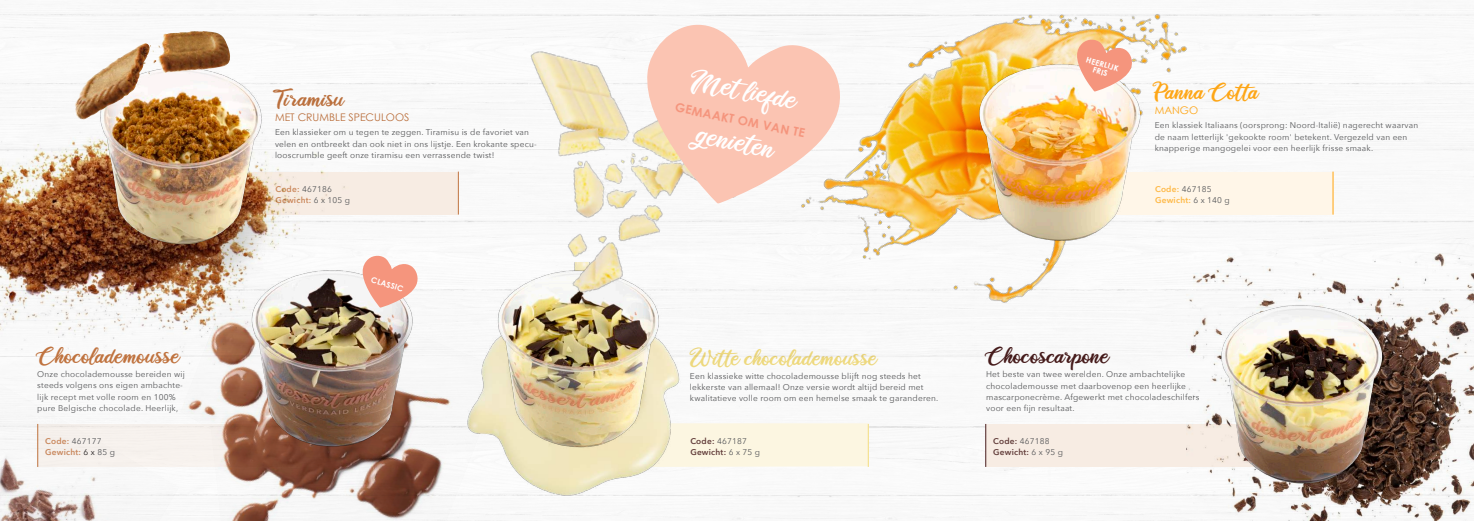
<style>
.page{position:relative;width:1474px;height:521px;background:#fff}
.page>*{position:absolute;margin:0;border:0;box-sizing:border-box;transform-origin:0 0}
.t1{font:30.36px "Ballet Harmony";color:#fff}
.t2{font:24.5px "Ballet Harmony";color:#c0733f}
.t3{font:24.5px "Ballet Harmony";color:#f3dd80}
.t4{font:24.5px "Ballet Harmony";color:#481c1c}
.t5{font:24.5px "Ballet Harmony";color:#fea616}
.t6{font:700 12.16px "Century Gothic";color:#f5957d}
.t7{font:10.5px "Century Gothic";color:#c0733f}
.t8{font:10.5px "Century Gothic";color:#fea616}
.t9{font:8.31px/11.4px "Avenir Next";letter-spacing:.025em;color:#57585a}
.t10{font:600 8.31px/11.4px "Avenir Next";letter-spacing:.025em;color:#cb895d}
.t11{font:600 8.31px/11.4px "Avenir Next";letter-spacing:.025em;color:#623d3a}
.t12{font:600 8.31px/11.4px "Avenir Next";letter-spacing:.025em;color:#feb845}
.t13{font:700 7.88px/7.9px "Century Gothic";color:#fff;text-align:center}
.s1{font-weight:400;color:#57585a}
.s2{font-weight:400;color:#231f20}
</style>
<div class="page">
<img style="left:0;top:10px;width:1473px;height:511px">
<div style="left:226px;top:172px;width:232px;height:43px;background:#f7ece3"></div>
<div style="left:1110px;top:172px;width:223px;height:43px;background:#fff6e8"></div>
<hr style="left:1332px;top:172px;width:1px;height:43px;background:#fea616">
<div style="left:711px;top:423px;width:157px;height:44px;background:#fcf6e1"></div>
<hr style="left:867px;top:424px;width:1px;height:43px;background:#f3dd80">
<div style="left:985px;top:424px;width:299px;height:43px;background:#f7ece3"></div>
<hr style="left:985px;top:424px;width:1px;height:43px;background:#481c1c">
<img style="left:180px;top:266px;width:278px;height:255px">
<img style="left:1186px;top:253px;width:287px;height:268px">
<img style="left:739px;top:10px;width:495px;height:366px">
<img style="left:0;top:61px;width:356px;height:321px">
<img style="left:458px;top:352px;width:253px;height:169px">
<img style="left:469px;top:352px;width:221px;height:144px">
<img style="left:452px;top:20px;width:336px;height:332px">
<svg style="left:645px;top:23px;width:203px;height:181px;fill:#fbc4b2"></svg>
<img style="left:1198px;top:303px;width:217px;height:218px">
<img style="left:67px;top:33px;width:224px;height:269px">
<img style="left:74px;top:31px;width:161px;height:89px">
<img style="left:218px;top:226px;width:224px;height:282px">
<svg style="left:361px;top:255px;width:58px;height:53px"></svg>
<img style="left:945px;top:24px;width:224px;height:276px">
<svg style="left:1075px;top:38px;width:58px;height:54px"></svg>
<img style="left:0;top:381px;width:179px;height:140px">
<h2 class="t2" style="left:275px;top:89px;width:71px">Ti ramisu</h2>
<p class="t7" style="left:275px;top:110px;width:136px">MET CRUMBLE SPECULOOS</p>
<p class="t9" style="left:275px;top:126px;width:263px">Een klassieker om u tegen te zeggen. Tiramisu is de favoriet van velen en ontbreekt dan ook niet in ons lijstje. Een krokante specu&shy;looscrumble geeft onze tiramisu een verrassende twist!</p>
<h1 class="t1" style="left:693px;top:65px;width:111px;rotate:12deg">Met liefde</h1>
<h3 class="t6" style="left:677px;top:98px;width:134px;rotate:11deg">GEMAAKT OM VAN TE</h3>
<h1 class="t1" style="left:701px;top:120px;width:80px;rotate:12deg">genieten</h1>
<p class="t13" style="left:1087px;top:55px;width:35px;rotate:17deg">HEERLIJK<br>FRIS</p>
<h2 class="t5" style="left:1154px;top:82px;width:106px">Panna Cotta</h2>
<p class="t8" style="left:1154px;top:103px;width:45px">MANGO</p>
<p class="t9" style="left:1154px;top:119px;width:265px">Een klassiek Italiaans (oorsprong: Noord-Italië) nagerecht waarvan de naam letterlijk 'gekookte room' betekent. Vergezeld van een knapperige mangogelei voor een heerlijk frisse smaak.</p>
<p class="t10" style="left:275px;top:183px;width:76px">Code: <span class="s1">467186<br></span>Gewicht: <span class="s1">6 x 105 g</span></p>
<p class="t12" style="left:1155px;top:183px;width:76px">Code: <span class="s1">467185<br></span>Gewicht: <span class="s1">6 x 140 g</span></p>
<h2 class="t2" style="left:37px;top:345px;width:145px">Chocolademousse</h2>
<p class="t9" style="left:37px;top:368px;width:149px">Onze chocolademousse bereiden wij steeds volgens ons eigen ambachte&shy;lijk recept met volle room en 100% pure Belgische chocolade. Heerlijk,</p>
<p class="t13" style="left:373px;top:275px;width:35px;rotate:17deg">CLASSIC</p>
<h2 class="t3" style="left:690px;top:347px;width:190px">Witte chocolademousse</h2>
<p class="t9" style="left:690px;top:370px;width:250px">Een klassieke witte chocolademousse blijft nog steeds het lekkerste van allemaal! Onze versie wordt altijd bereid met kwalitatieve volle room om een hemelse smaak te garanderen.</p>
<h2 class="t4" style="left:986px;top:345px;width:125px">Chocoscarpone</h2>
<p class="t9" style="left:986px;top:368px;width:215px">Het beste van twee werelden. Onze ambachtelijke chocolademousse met daarbovenop een heerlijke mascarponecrème. Afgewerkt met chocoladeschilfers voor een fijn resultaat.</p>
<p class="t10" style="left:45px;top:435px;width:71px">Code: <span class="s1">467177<br></span>Gewicht: <span class="s2">6 x</span> <span class="s1">85 g</span></p>
<p class="t11" style="left:690px;top:435px;width:71px">Code: <span class="s1">467187<br></span>Gewicht: <span class="s1">6 x 75 g</span></p>
<p class="t11" style="left:993px;top:435px;width:71px">Code: <span class="s1">467188<br></span>Gewicht: <span class="s1">6 x 95 g</span></p>
</div>
